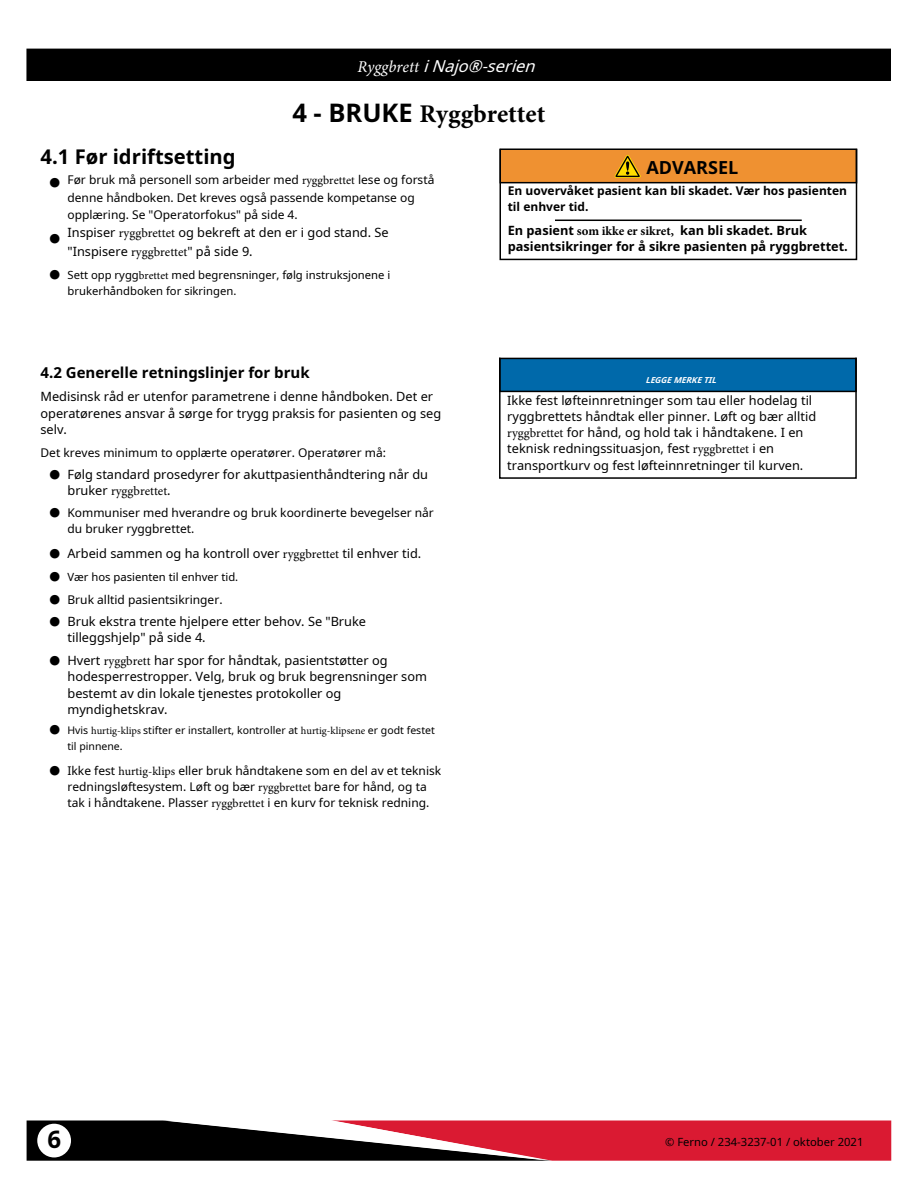
<style>
.page{position:relative;width:918px;height:1188px;background:#fff}
.page>*{position:absolute;margin:0;border:0;box-sizing:border-box;transform-origin:0 0}
.t1{font:700 25.5px "Minion Pro";color:#000}
.t2{font:700 24px "Noto Sans";color:#000}
.t3{font:700 20.25px "Noto Sans";color:#000}
.t4{font:700 18px "Noto Sans";color:#000}
.t5{font:italic 16.5px "Noto Sans";color:#fff}
.t6{font:700 15px "Noto Sans";color:#000}
.t7{font:12.75px/16.2px "Noto Sans";color:#000}
.t8{font:700 12.75px/16.2px "Noto Sans";color:#000}
.t9{font:12.75px "Minion Pro";color:#000}
.t10{font:12px/16.2px "Noto Sans";color:#000}
.t11{font:700 12px/16.2px "Noto Sans";color:#000}
.t12{font:12px "Noto Sans Symbols 2";color:#000}
.t13{font:11.25px/16.2px "Noto Sans";color:#000}
.t14{font:10.5px/16.2px "Noto Sans";color:#000}
.t15{font:italic 700 8.25px "Noto Sans";color:#fff}
.s1{font-family:"Minion Pro"}
.s2{font-family:"Noto Sans"}
</style>
<div class="page">
<div style="left:27px;top:49px;width:863px;height:31px;background:#000"></div>
<div style="left:26px;top:49px;width:865px;height:32px;border:2px solid #000"></div>
<svg style="left:27px;top:1120px;width:864px;height:41px;background:#902c39"></svg>
<div style="left:37px;top:1124px;width:34px;height:33px;background:#fff;border-radius:50%"></div>
<div style="left:500px;top:149px;width:356px;height:34px;background:#ef9131"></div>
<div style="left:500px;top:148px;width:357px;height:35px;border:2px solid #000"></div>
<hr style="left:555px;top:220px;width:247px;height:1px;background:#000">
<svg style="left:615px;top:155px;width:26px;height:23px"></svg>
<div style="left:500px;top:148px;width:357px;height:112px;border:2px solid #000"></div>
<div style="left:500px;top:358px;width:356px;height:33px;background:#0069aa"></div>
<div style="left:499px;top:357px;width:358px;height:35px;border:2px solid #000"></div>
<div style="left:499px;top:358px;width:358px;height:121px;border:2px solid #000"></div>
<p class="t5" style="left:357px;top:54px;width:185px"><span class="s1">Rygg b r e t t</span> iNajo®-serien</p>
<h1 class="t1" style="left:292px;top:95px;width:255px"><span class="s2">4 - BRUKE</span> Ryggbrettet</h1>
<h3 class="t3" style="left:40px;top:143px;width:197px">4.1 Før idriftsetting</h3>
<h3 class="t4" style="left:646px;top:154px;width:93px">ADVARSEL</h3>
<p class="t12" style="left:50px;top:176px;width:12px">●</p>
<p class="t11" style="left:508px;top:182px;width:341px">En uovervåket pasient kan bli skadet. Vær hos pasienten til enhver tid.</p>
<p class="t8" style="left:508px;top:222px;width:342px">En pasient <span class="s1">som ikke er sikret,</span> kan bli skadet. Bruk pasientsikringer for å sikre pasienten på ryggbrettet.</p>
<p class="t10" style="left:68px;top:171px;width:368px;line-height:17.4px">Før bruk må personell som arbeider med <span class="s1">ryggbrettet</span> lese og forstå denne håndboken. Det kreves også passende kompetanse og opplæring. Se "Operatorfokus" på side 4.</p>
<p class="t7" style="left:68px;top:223px;width:323px;line-height:18.5px">Inspiser <span class="s1">ryggbrettet</span> og bekreft at den er i god stand. Se "Inspisere <span class="s1">ryggbrettet</span>" på side 9.</p>
<p class="t13" style="left:68px;top:267px;width:324px;text-indent:-18px">● Sett opp rygg<span class="s1">brettet</span> med begrensninger, følg instruksjonene i brukerhåndboken for sikringen.</p>
<p class="t12" style="left:50px;top:231px;width:12px">●</p>
<p class="t6" style="left:40px;top:362px;width:271px">4.2 Generelle retningslinjer for bruk</p>
<p class="t15" style="left:645px;top:374px;width:76px">LEGGEMERKETIL</p>
<p class="t7" style="left:40px;top:388px;width:402px">Medisinsk råd er utenfor parametrene i denne håndboken. Det er operatørenes ansvar å sørge for trygg praksis for pasienten og seg selv.</p>
<p class="t7" style="left:507px;top:392px;width:310px">Ikke fest løfteinnretninger som tau eller hodelag til ryggbrettets håndtak eller pinner. Løft og bær alltid <span class="s1">ryggbrettet</span> for hånd, og hold tak i håndtakene. I en teknisk redningssituasjon, fest <span class="s1">ryggbrettet</span> i en transportkurv og fest løfteinnretninger til kurven.</p>
<p class="t10" style="left:40px;top:444px;width:347px">Det kreves minimum to opplærte operatører. Operatører må:</p>
<p class="t7" style="left:50px;top:466px;width:380px">● Følg standard prosedyrer for akuttpasienthåndtering når du</p>
<p class="t9" style="left:68px;top:482px;width:105px"><span class="s2">bruker</span> ryggbrettet<span class="s2">.</span></p>
<p class="t10" style="left:68px;top:504px;width:368px;text-indent:-18px">● Kommuniser med hverandre og bruk koordinerte bevegelser når du bruker ryggbrettet.</p>
<p class="t7" style="left:50px;top:545px;width:373px">● Arbeid sammen og ha kontroll over <span class="s1">ryggbrettet</span> til enhver tid.</p>
<p class="t13" style="left:50px;top:568px;width:190px">● Vær hos pasienten til enhver tid.</p>
<p class="t10" style="left:50px;top:591px;width:175px">● Bruk alltid pasientsikringer.</p>
<p class="t7" style="left:68px;top:613px;width:300px;text-indent:-18px">● Bruk ekstra trente hjelpere etter behov. Se "Bruke tilleggshjelp" på side 4.</p>
<p class="t7" style="left:67px;top:652px;width:361px;text-indent:-18px">● Hvert <span class="s1">ryggbrett</span> har spor for håndtak, pasientstøtter og hodesperrestropper. Velg, bruk og bruk begrensninger som bestemt av din lokale tjenestes protokoller og myndighetskrav.</p>
<p class="t14" style="left:67px;top:722px;width:369px;text-indent:-18px">● Hvis <span class="s1">hurtig-klips</span> stifter er installert, kontroller at <span class="s1">hurtig-klipsene</span> er godt festet til pinnene.</p>
<p class="t10" style="left:49px;top:762px;width:393px;text-align:center">● Ikke fest <span class="s1">hurtig-klips</span> eller bruk håndtakene som en del av et teknisk redningsløftesystem. Løft og bær <span class="s1">ryggbrettet</span> bare for hånd, og ta<br>tak i håndtakene. Plasser <span class="s1">ryggbrettet</span> i en kurv for teknisk redning.</p>
<h2 class="t2" style="left:47px;top:1122px;width:15px">6</h2>
<p class="t13" style="left:665px;top:1133px;width:200px">© Ferno / 234-3237-01 / oktober 2021</p>
</div>
